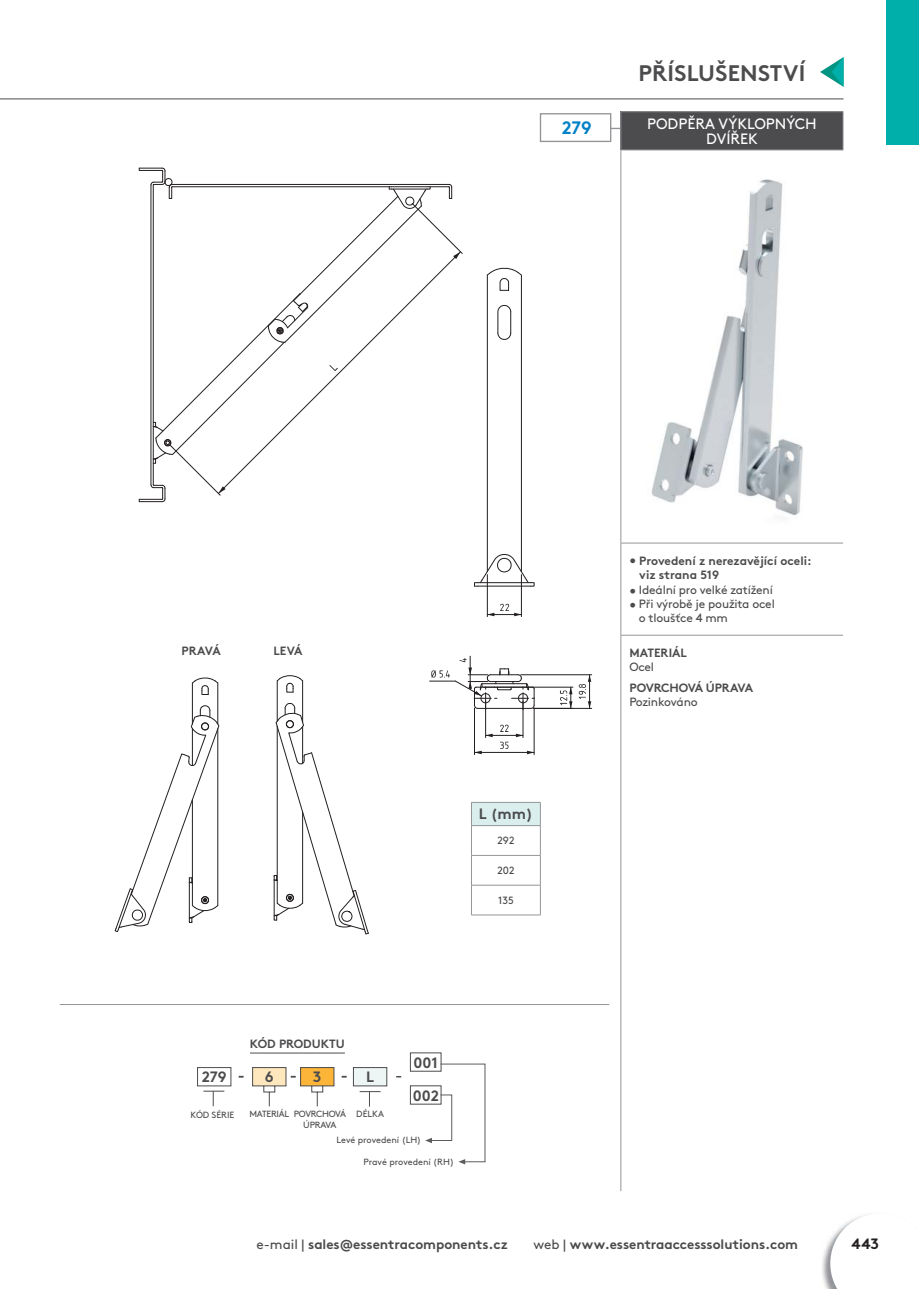
<style>
.page{position:relative;width:919px;height:1289px;background:#fff}
.page>*{position:absolute;margin:0;border:0;box-sizing:border-box;transform-origin:0 0}
.t1{font:700 22.5px "Brown Pro";letter-spacing:.01em;color:#4c4c4e}
.t2{font:700 18px "Brown Pro";color:#0081c6}
.t3{font:15px/15px "Brown Pro";color:#fff;text-align:center}
.t4{font:700 15px/32.8px "Brown Pro";color:#4c4c4e}
.t5{font:700 15px "Brown Pro";color:#231f20}
.t6{font:700 13.5px "Brown Pro";letter-spacing:-.005em;color:#4c4c4e}
.t7{font:700 12px/14.4px "Brown Pro";color:#4c4c4e}
.t8{font:12px/14.4px "Brown Pro";letter-spacing:-.015em;color:#4c4c4e}
.t9{font:10.5px "Brown Pro";color:#4c4c4e}
.t10{font:9px "Brown Pro";color:#4c4c4e}
.t11{font:9px/10.8px "Brown Pro";letter-spacing:-.03em;color:#4c4c4e}
.s1{font-weight:400}
</style>
<div class="page">
<hr style="left:0;top:98px;width:843px;height:1px;background:#4c4c4e">
<img style="left:822px;top:1251px;width:3px;height:35px">
<svg style="left:825px;top:1215px;width:41px;height:73px"></svg>
<svg style="left:820px;top:57px;width:23px;height:30px"></svg>
<svg style="left:539px;top:113px;width:81px;height:30px"></svg>
<svg style="left:203px;top:1090px;width:21px;height:16px"></svg>
<div style="left:197px;top:1067px;width:34px;height:19px;border:1px solid #4c4c4e"></div>
<svg style="left:252px;top:1067px;width:83px;height:40px"></svg>
<hr style="left:60px;top:1004px;width:549px;height:1px;background:#939598">
<div style="left:353px;top:1067px;width:34px;height:18px;background:#edf6f5"></div>
<div style="left:353px;top:1067px;width:34px;height:19px;border:1px solid #4c4c4e"></div>
<svg style="left:359px;top:1091px;width:21px;height:15px"></svg>
<div style="left:471px;top:802px;width:69px;height:23px;background:#daeeed"></div>
<hr style="left:471px;top:802px;width:69px;height:1px;background:#939598">
<svg style="left:471px;top:802px;width:1px;height:23px"></svg>
<svg style="left:540px;top:802px;width:1px;height:23px"></svg>
<hr style="left:471px;top:825px;width:69px;height:1px;background:#939598">
<hr style="left:471px;top:825px;width:1px;height:30px;background:#939598">
<hr style="left:540px;top:825px;width:1px;height:30px;background:#939598">
<hr style="left:471px;top:855px;width:69px;height:1px;background:#939598">
<hr style="left:471px;top:855px;width:1px;height:30px;background:#939598">
<hr style="left:540px;top:855px;width:1px;height:30px;background:#939598">
<hr style="left:471px;top:884px;width:69px;height:1px;background:#939598">
<svg style="left:471px;top:885px;width:1px;height:29px"></svg>
<svg style="left:540px;top:885px;width:1px;height:29px"></svg>
<hr style="left:471px;top:914px;width:69px;height:1px;background:#939598">
<svg style="left:409px;top:1052px;width:76px;height:112px"></svg>
<svg style="left:139px;top:167px;width:324px;height:335px"></svg>
<hr style="left:277px;top:680px;width:1px;height:41px;background:#231f20">
<hr style="left:302px;top:680px;width:1px;height:42px;background:#231f20">
<svg style="left:276px;top:675px;width:27px;height:17px"></svg>
<svg style="left:273px;top:703px;width:96px;height:231px"></svg>
<hr style="left:192px;top:683px;width:1px;height:41px;background:#231f20">
<hr style="left:217px;top:683px;width:1px;height:41px;background:#231f20">
<svg style="left:191px;top:677px;width:28px;height:18px"></svg>
<svg style="left:114px;top:705px;width:105px;height:227px"></svg>
<svg style="left:516px;top:733px;width:6px;height:4px"></svg>
<svg style="left:486px;top:733px;width:6px;height:4px"></svg>
<svg style="left:527px;top:750px;width:7px;height:4px"></svg>
<hr style="left:483px;top:687px;width:90px;height:1px;background:#231f20">
<hr style="left:533px;top:708px;width:58px;height:1px;background:#231f20">
<hr style="left:521px;top:674px;width:70px;height:1px;background:#231f20">
<hr style="left:487px;top:614px;width:34px;height:1px;background:#231f20">
<hr style="left:487px;top:574px;width:1px;height:42px;background:#231f20">
<hr style="left:521px;top:574px;width:1px;height:42px;background:#231f20">
<hr style="left:470px;top:656px;width:1px;height:32px;background:#231f20">
<hr style="left:485px;top:735px;width:38px;height:1px;background:#231f20">
<hr style="left:522px;top:701px;width:1px;height:36px;background:#231f20">
<hr style="left:485px;top:701px;width:1px;height:36px;background:#231f20">
<hr style="left:474px;top:752px;width:60px;height:1px;background:#231f20">
<hr style="left:534px;top:708px;width:1px;height:46px;background:#231f20">
<hr style="left:474px;top:708px;width:1px;height:46px;background:#231f20">
<svg style="left:474px;top:267px;width:60px;height:320px"></svg>
<svg style="left:560px;top:687px;width:12px;height:21px"></svg>
<svg style="left:578px;top:674px;width:13px;height:34px"></svg>
<svg style="left:429px;top:658px;width:106px;height:51px"></svg>
<svg style="left:500px;top:724px;width:8px;height:8px"></svg>
<svg style="left:500px;top:741px;width:8px;height:7px"></svg>
<img style="left:651px;top:179px;width:152px;height:337px">
<svg style="left:500px;top:603px;width:21px;height:13px"></svg>
<div style="left:886px;top:0;width:32px;height:145px;background:#00afa9"></div>
<hr style="left:250px;top:1052px;width:95px;height:1px;background:#4c4c4e">
<div style="left:620px;top:112px;width:223px;height:38px;background:#4c4c4e"></div>
<hr style="left:620px;top:111px;width:223px;height:1px;background:#939598">
<hr style="left:842px;top:112px;width:1px;height:38px;background:#939598">
<hr style="left:620px;top:150px;width:223px;height:1px;background:#939598">
<hr style="left:620px;top:542px;width:223px;height:1px;background:#939598">
<hr style="left:620px;top:635px;width:223px;height:1px;background:#939598">
<hr style="left:620px;top:112px;width:1px;height:38px;background:#939598">
<hr style="left:620px;top:150px;width:1px;height:392px;background:#939598">
<hr style="left:620px;top:543px;width:1px;height:92px;background:#939598">
<hr style="left:620px;top:635px;width:1px;height:556px;background:#939598">
<h2 class="t2" style="left:562px;top:121px;width:31px">279</h2>
<h1 class="t1" style="left:638px;top:65px;width:168px">PŘÍSLUŠENSTVÍ</h1>
<p class="t3" style="left:647px;top:118px;width:171px">PODPĚRA VÝKLOPNÝCH<br>DVÍŘEK</p>
<p class="t7" style="left:181px;top:645px;width:41px">PRAVÁ</p>
<p class="t7" style="left:273px;top:645px;width:30px">LEVÁ</p>
<p class="t4" style="left:479px;top:799px;width:55px">L (mm)</p>
<p class="t9" style="left:497px;top:836px;width:19px">292</p>
<p class="t9" style="left:497px;top:866px;width:19px">202</p>
<p class="t9" style="left:498px;top:896px;width:17px">135</p>
<p class="t7" style="left:639px;top:554px;width:174px;text-indent:-10px"><span class="s1">•</span> Provedení z nerezavějící oceli: viz strana 519</p>
<p class="t8" style="left:629px;top:583px;width:145px">• Ideální pro velké zatížení</p>
<p class="t8" style="left:639px;top:598px;width:137px;text-indent:-10px">• Při výrobě je použita ocel o tloušťce 4 mm</p>
<p class="t7" style="left:629px;top:647px;width:59px">MATERIÁL</p>
<p class="t8" style="left:629px;top:661px;width:26px">Ocel</p>
<p class="t7" style="left:629px;top:681px;width:125px">POVRCHOVÁ ÚPRAVA</p>
<p class="t8" style="left:629px;top:696px;width:70px">Pozinkováno</p>
<p class="t7" style="left:250px;top:1038px;width:96px">KÓD PRODUKTU</p>
<p class="t4" style="left:202px;top:1062px;width:26px">279</p>
<p class="t4" style="left:265px;top:1062px;width:10px">6</p>
<p class="t4" style="left:313px;top:1062px;width:10px">3</p>
<p class="t4" style="left:366px;top:1062px;width:10px">L</p>
<p class="t4" style="left:413px;top:1047px;width:27px">001<br>002</p>
<p class="t10" style="left:191px;top:1111px;width:45px">KÓD SÉRIE</p>
<p class="t11" style="left:303px;top:1109px;width:44px;text-indent:-54px">MATERIÁL POVRCHOVÁ<br>ÚPRAVA</p>
<p class="t10" style="left:356px;top:1110px;width:29px">DÉLKA</p>
<p class="t10" style="left:363px;top:1158px;width:92px">Pravé provedení (RH)</p>
<p class="t10" style="left:336px;top:1136px;width:86px">Levé provedení (LH)</p>
<p class="t6" style="left:256px;top:1238px;width:253px"><span class="s1">e-mail |</span> sales@essentracomponents.cz</p>
<p class="t6" style="left:533px;top:1238px;width:266px"><span class="s1">web |</span> www.essentraaccesssolutions.com</p>
<p class="t5" style="left:851px;top:1238px;width:29px">443</p>
</div>
